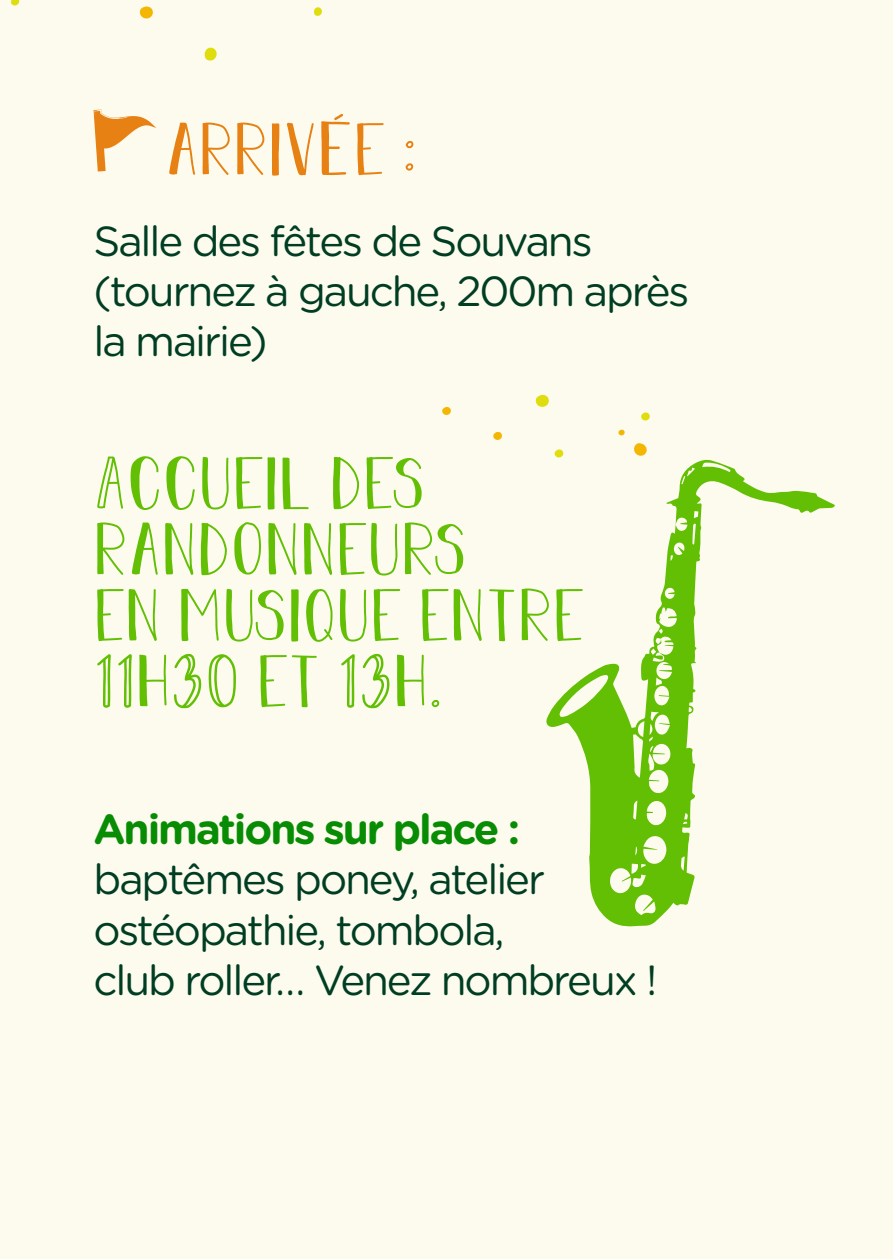
<style>
.page{position:relative;width:893px;height:1259px;background:#fcfbed}
.page>*{position:absolute;margin:0;border:0;box-sizing:border-box;transform-origin:0 0}
.t1{font:75px/66px "Dominique";color:#62bf04}
.t2{font:75px "Dominique";color:#e88113}
.t3{font:42px/50.4px "Gotham Rounded";letter-spacing:-.05em;color:#003d23}
.t4{font:700 42px "Gotham Rounded";letter-spacing:-.05em;color:#078c03}
</style>
<div class="page">
<svg style="left:94px;top:110px;width:62px;height:61px"></svg>
<svg style="left:634px;top:443px;width:13px;height:13px"></svg>
<svg style="left:641px;top:412px;width:9px;height:8px"></svg>
<svg style="left:618px;top:429px;width:7px;height:6px"></svg>
<svg style="left:546px;top:459px;width:289px;height:468px"></svg>
<svg style="left:555px;top:449px;width:8px;height:8px"></svg>
<svg style="left:493px;top:432px;width:9px;height:8px"></svg>
<svg style="left:442px;top:407px;width:9px;height:8px"></svg>
<svg style="left:536px;top:395px;width:13px;height:12px"></svg>
<svg style="left:140px;top:6px;width:13px;height:12px"></svg>
<svg style="left:11px;top:0;width:8px;height:6px"></svg>
<svg style="left:204px;top:48px;width:13px;height:13px"></svg>
<svg style="left:314px;top:7px;width:8px;height:9px"></svg>
<h1 class="t2" style="left:166px;top:105px;width:253px">ARRIVÉE :</h1>
<p class="t3" style="left:94px;top:214px;width:597px">Salle des fêtes de Souvans (tournez à gauche, 200m après la mairie)</p>
<h1 class="t1" style="left:94px;top:450px;width:492px">ACCUEIL DES<br>RANDONNEURS<br>EN MUSIQUE ENTRE<br>11H30 ET 13H.</h1>
<p class="t4" style="left:94px;top:798px;width:428px">Animations sur place :</p>
<p class="t3" style="left:94px;top:852px;width:566px">baptêmes poney, atelier ostéopathie, tombola,<br>club roller… Venez nombreux !</p>
</div>
